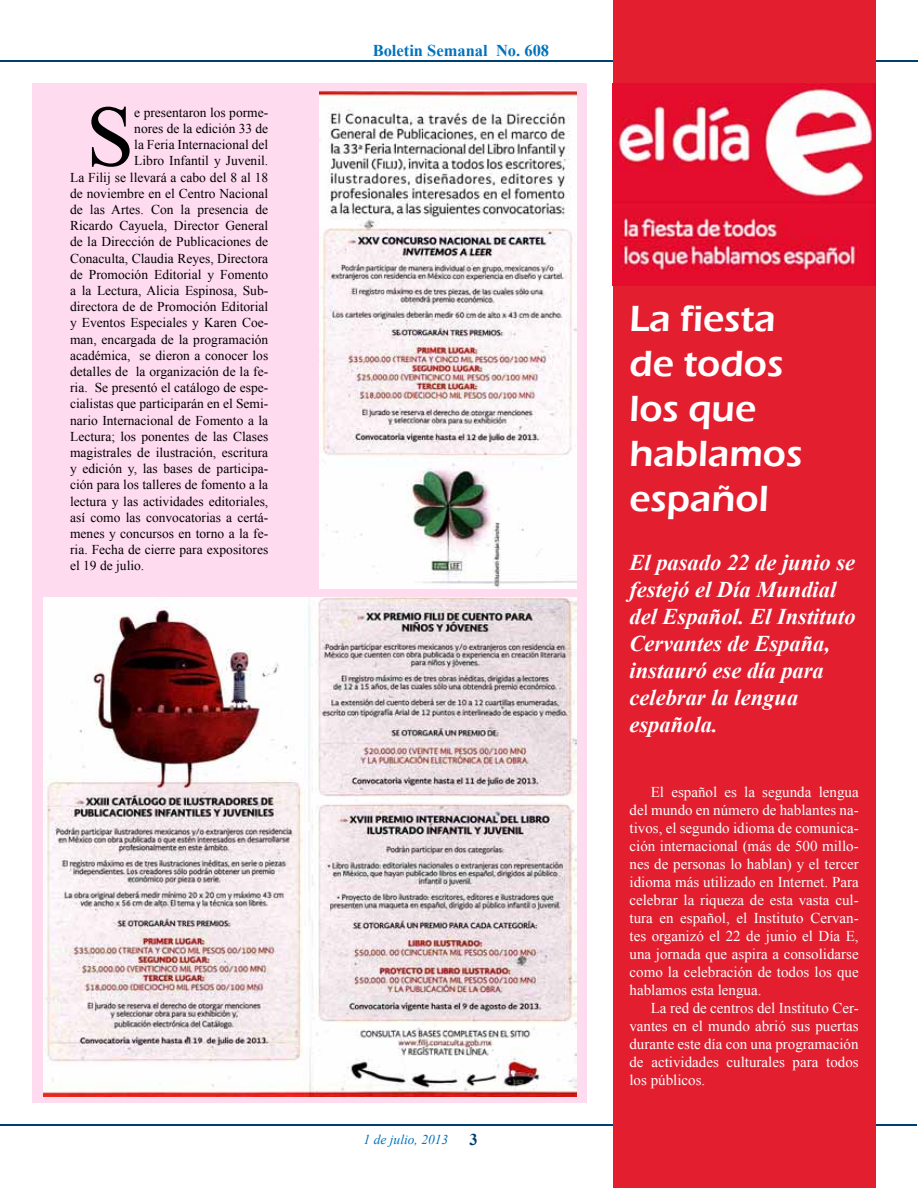
<style>
.page{position:relative;width:918px;height:1188px;background:#fff}
.page>*{position:absolute;margin:0;border:0;box-sizing:border-box;transform-origin:0 0}
.t1{font:86.85px "Times New Roman";color:#000}
.t2{font:600 37.5px/45px "Eras ITC";color:#fff}
.t3{font:italic 700 22.5px/27px "Times New Roman";color:#fff}
.t4{font:700 16.5px "Times New Roman";color:#0072bc}
.t5{font:700 16.5px "Times New Roman";color:#004071}
.t6{font:15px/18px "Times New Roman";color:#fff;text-align:justify}
.t7{font:13.5px "Times New Roman";color:#000}
.t8{font:italic 13.5px "Times New Roman";color:#0072bc}
</style>
<div class="page">
<hr style="left:0;top:1124px;width:917px;height:2px;background:#004071">
<hr style="left:0;top:60px;width:917px;height:2px;background:#004071">
<div style="left:33px;top:83px;width:554px;height:1019px;background:#ffdbf0"></div>
<img style="left:44px;top:598px;width:532px;height:498px">
<img style="left:319px;top:90px;width:257px;height:498px">
<div style="left:613px;top:0;width:262px;height:1188px;background:#e31e2f"></div>
<img style="left:613px;top:84px;width:262px;height:201px">
<h1 class="t1" style="left:86px;top:78px;width:50px">S</h1>
<p class="t7" style="left:134px;top:103px;width:136px">e presentaron los porme-</p>
<p class="t7" style="left:134px;top:119px;width:136px">nores de la edición 33 de</p>
<p class="t7" style="left:134px;top:136px;width:136px">la Feria Internacional del</p>
<p class="t7" style="left:134px;top:152px;width:136px">Libro Infantil y Juvenil.</p>
<p class="t7" style="left:70px;top:168px;width:200px">La Filij se llevará a cabo del 8 al 18</p>
<p class="t7" style="left:70px;top:184px;width:200px">de noviembre en el Centro Nacional</p>
<p class="t7" style="left:70px;top:200px;width:200px">de las Artes. Con la presencia de</p>
<p class="t7" style="left:70px;top:217px;width:200px">Ricardo Cayuela, Director General</p>
<p class="t7" style="left:70px;top:233px;width:200px">de la Dirección de Publicaciones de</p>
<p class="t7" style="left:70px;top:249px;width:200px">Conaculta, Claudia Reyes, Directora</p>
<p class="t7" style="left:70px;top:265px;width:200px">de Promoción Editorial y Fomento</p>
<p class="t7" style="left:70px;top:281px;width:200px">a la Lectura, Alicia Espinosa, Sub-</p>
<p class="t7" style="left:70px;top:298px;width:200px">directora de de Promoción Editorial</p>
<p class="t7" style="left:70px;top:314px;width:200px">y Eventos Especiales y Karen Coe-</p>
<p class="t7" style="left:70px;top:330px;width:200px">man, encargada de la programación</p>
<p class="t7" style="left:70px;top:346px;width:200px">académica, se dieron a conocer los</p>
<p class="t7" style="left:70px;top:362px;width:200px">detalles de la organización de la fe-</p>
<p class="t7" style="left:70px;top:379px;width:200px">ria. Se presentó el catálogo de espe-</p>
<p class="t7" style="left:70px;top:395px;width:200px">cialistas que participarán en el Semi-</p>
<p class="t7" style="left:70px;top:411px;width:200px">nario Internacional de Fomento a la</p>
<p class="t7" style="left:70px;top:427px;width:200px">Lectura; los ponentes de las Clases</p>
<p class="t7" style="left:70px;top:443px;width:200px">magistrales de ilustración, escritura</p>
<p class="t7" style="left:70px;top:460px;width:200px">y edición y, las bases de participa-</p>
<p class="t7" style="left:70px;top:476px;width:200px">ción para los talleres de fomento a la</p>
<p class="t7" style="left:70px;top:492px;width:200px">lectura y las actividades editoriales,</p>
<p class="t7" style="left:70px;top:508px;width:200px">así como las convocatorias a certá-</p>
<p class="t7" style="left:70px;top:524px;width:200px">menes y concursos en torno a la fe-</p>
<p class="t7" style="left:70px;top:541px;width:200px">ria. Fecha de cierre para expositores</p>
<p class="t7" style="left:70px;top:557px;width:76px">el 19 de julio.</p>
<p class="t4" style="left:373px;top:39px;width:178px">Boletin Semanal No. 608</p>
<p class="t8" style="left:364px;top:1130px;width:86px">1 de julio, 2013</p>
<p class="t5" style="left:470px;top:1129px;width:10px">3</p>
<h2 class="t2" style="left:630px;top:297px;width:175px">La fiesta de todos los que hablamos español</h2>
<h3 class="t3" style="left:630px;top:548px;width:228px">El pasado 22 de junio se festejó el Día Mundial del Español. El Instituto<br>Cervantes de España, instauró ese día para celebrar la lengua española.</h3>
<p class="t6" style="left:630px;top:783px;width:231px;text-indent:21px">El español es la segunda lengua del mundo en número de hablantes na&shy;tivos, el segundo idioma de comunica&shy;ción internacional (más de 500 millo&shy;nes de personas lo hablan) y el tercer idioma más utilizado en Internet. Para celebrar la riqueza de esta vasta cul&shy;tura en español, el Instituto Cervan&shy;tes organizó el 22 de junio el Día E, una jornada que aspira a consolidarse como la celebración de todos los que hablamos esta lengua.</p>
<p class="t6" style="left:629px;top:999px;width:231px;text-indent:21px">La red de centros del Instituto Cer&shy;vantes en el mundo abrió sus puertas durante este día con una programación de actividades culturales para todos los públicos.</p>
</div>
